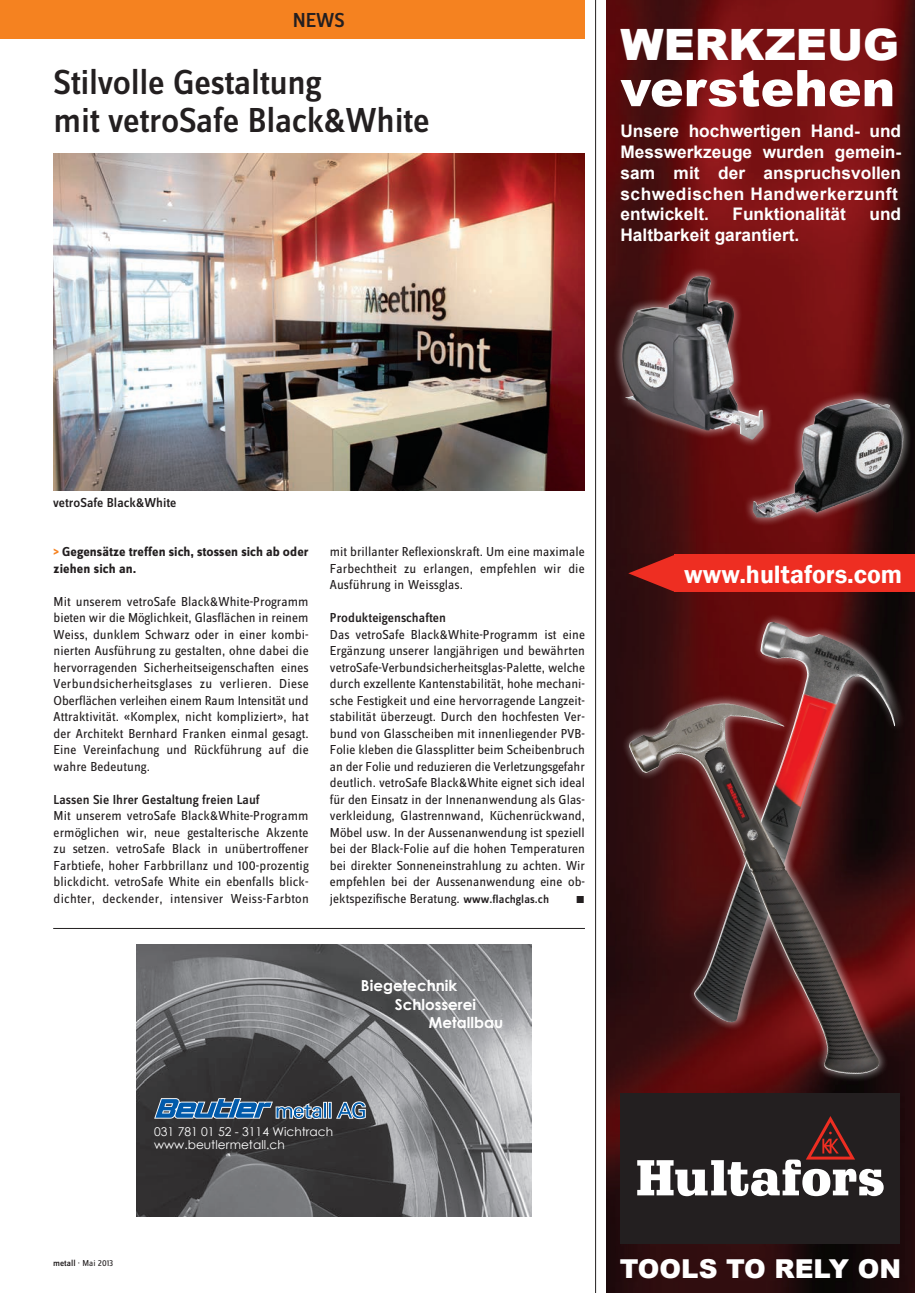
<style>
.page{position:relative;width:915px;height:1293px;background:#fff}
.page>*{position:absolute;margin:0;border:0;box-sizing:border-box;transform-origin:0 0}
.t1{font:900 50.4px "Arial";color:#fff}
.t2{font:900 43.2px "Arial";color:#fff}
.NEWS_Titel_24__mediu{font:500 36px "Zine Sans Dis";letter-spacing:-.01em;color:#231f20}
.t3{font:900 26.1px "Arial";color:#fff}
.t4{font:600 25.8px "Franklin Gothic";color:#fff}
.t5{font:500 21px "Zine Sans Dis";color:#231f20}
.t6{font:700 17.25px/20.7px "Arial";color:#fff}
.t7{font:700 15.15px "Century Gothic";color:#fff}
.NEWS_Grundtext_ohne{font:13.5px/16.5px "Zine Sans Dis";letter-spacing:.005em;color:#231f20;text-align:justify}
.NEWS_Grundtext_ohne-2{font:500 13.5px "Zine Sans Dis";color:#231f20}
.NEWS_Grundtext_ohne-3{font:700 13.5px/16.5px "Zine Sans Dis";letter-spacing:.005em;color:#231f20}
.NEWS_Legende_9__medi{font:500 13.5px "Zine Sans Dis";color:#231f20}
.t8{font:12.15px/13.6px "Century Gothic";color:#fff}
.NEWS_Grundtext_ohne-4{font:10.5px "Zine Sans Dis Regular Roman Exp";color:#231f20}
.t9{font:9px "Zine Sans Dis";color:#231f20}
.s1{color:#f58220}
.s2{font-weight:500;font-size:12px}
.s3{font-weight:500}
</style>
<div class="page">
<div style="left:0;top:0;width:584px;height:38px;background:#f58220"></div>
<img style="left:54px;top:153px;width:530px;height:337px">
<hr style="left:53px;top:928px;width:531px;height:1px;background:#231f20">
<hr style="left:595px;top:0;width:1px;height:1293px;background:#231f20">
<img style="left:136px;top:944px;width:395px;height:272px">
<svg style="left:154px;top:1098px;width:212px;height:21px;background:#4c6e8e"></svg>
<img style="left:606px;top:0;width:308px;height:1293px">
<div style="left:620px;top:1093px;width:279px;height:150px;background:#231f20"></div>
<svg style="left:637px;top:1118px;width:246px;height:78px"></svg>
<div style="left:743px;top:390px;width:169px;height:137px;background:#fff;opacity:.75"></div>
<img style="left:752px;top:399px;width:104px;height:118px">
<svg style="left:628px;top:605px;width:286px;height:60px;background:#3e0b0d"></svg>
<img style="left:693px;top:622px;width:201px;height:43px">
<div style="left:612px;top:267px;width:160px;height:182px;background:#fff;opacity:.75"></div>
<img style="left:622px;top:276px;width:141px;height:163px">
<svg style="left:613px;top:665px;width:301px;height:453px"></svg>
<img style="left:628px;top:703px;width:252px;height:371px">
<div style="left:673px;top:554px;width:241px;height:37px;background:#ee2e22"></div>
<svg style="left:628px;top:555px;width:46px;height:36px;background:#8f1d18"></svg>
<p class="t5" style="left:293px;top:9px;width:53px">NEWS</p>
<p class="NEWS_Titel_24__mediu" style="left:54px;top:64px;width:269px">Stilvolle Gestaltung</p>
<p class="NEWS_Titel_24__mediu" style="left:54px;top:102px;width:377px">mit vetroSafe Black&amp;White</p>
<p class="t2" style="left:620px;top:13px;width:280px">WERKZEUG</p>
<p class="t1" style="left:620px;top:52px;width:276px">verstehen</p>
<p class="t6" style="left:620px;top:121px;width:282px">Unsere hochwertigen Hand- und<br>Messwerkzeuge wurden gemein&shy;sam mit der anspruchsvollen schwedischen Handwerkerzunft entwickelt.</p>
<p class="t6" style="left:732px;top:204px;width:115px">Funktionalität</p>
<p class="t6" style="left:869px;top:204px;width:33px">und</p>
<p class="t6" style="left:620px;top:225px;width:180px">Haltbarkeit garantiert.</p>
<p class="NEWS_Legende_9__medi" style="left:53px;top:496px;width:125px">vetroSafe Black&amp;White</p>
<p class="NEWS_Grundtext_ohne-3" style="left:54px;top:544px;width:237px"><span class="s1">&gt;</span> Gegensätze treffen sich , stossen sich ab oder ziehen</p>
<p class="NEWS_Grundtext_ohne-3" style="left:94px;top:561px;width:44px">sich an.</p>
<p class="NEWS_Grundtext_ohne" style="left:54px;top:594px;width:256px">Mit unserem vetroSafe Black&amp;White-Programm bieten wir die Möglichkeit, Glasflächen in reinem Weiss, dunklem Schwarz oder in einer kombi&shy;nierten Ausführung zu gestalten, ohne dabei die hervorragenden Sicherheitseigenschaften eines Verbundsicherheitsglases zu verlieren. Diese Oberflächen verleihen einem Raum Intensität und Attraktivität. «Komplex, nicht kompliziert», hat der Architekt Bernhard Franken einmal gesagt.<br>Eine Vereinfachung und Rückführung auf die wahre Bedeutung.</p>
<p class="NEWS_Grundtext_ohne-2" style="left:54px;top:793px;width:207px">Lassen Sie Ihrer Gestaltung freien Lauf</p>
<p class="NEWS_Grundtext_ohne" style="left:54px;top:808px;width:257px">Mit unserem vetroSafe Black&amp;White-Programm ermöglichen wir, neue gestalterische Akzente zu setzen. vetroSafe Black in unübertroffener Farbtiefe, hoher Farbbrillanz und 100-prozentig blickdicht. vetroSafe White ein ebenfalls blick&shy;dichter, deckender, intensiver Weiss-Farbton</p>
<p class="NEWS_Grundtext_ohne" style="left:330px;top:544px;width:256px">mit brillanter Reflexionskraft. Um eine maximale Farbechtheit zu erlangen, empfehlen wir die Ausführung in Weissglas.</p>
<p class="NEWS_Grundtext_ohne-2" style="left:330px;top:611px;width:117px">Produkteigenschaften</p>
<p class="NEWS_Grundtext_ohne" style="left:330px;top:627px;width:256px">Das vetroSafe Black&amp;White-Programm ist eine Ergänzung unserer langjährigen und bewährten vetroSafe-Verbundsicherheitsglas-Palette, welche durch exzellente Kantenstabilität, hohe mechani&shy;sche Festigkeit und eine hervorragende Langzeit&shy;stabilität überzeugt. Durch den hochfesten Ver&shy;bund von Glasscheiben mit innenliegender PVB-Folie kleben die Glassplitter beim Scheibenbruch an der Folie und reduzieren die Verletzungsgefahr deutlich. vetroSafe Black&amp;White eignet sich ideal für den Einsatz in der Innenanwendung als Glas&shy;verkleidung, Glastrennwand, Küchenrückwand, Möbel usw. In der Aussenanwendung ist speziell bei der Black-Folie auf die hohen Temperaturen bei direkter Sonneneinstrahlung zu achten. Wir empfehlen bei der Aussenanwendung eine ob&shy;jektspezifische Beratung. <span class="s2">www.flachglas.ch</span></p>
<p class="NEWS_Grundtext_ohne-4" style="left:575px;top:894px;width:11px">m</p>
<p class="t7" style="left:361px;top:976px;width:98px">Biegetechnik</p>
<p class="t7" style="left:395px;top:994px;width:83px">Schlosserei</p>
<p class="t7" style="left:428px;top:1012px;width:76px">Metallbau</p>
<p class="t8" style="left:154px;top:1124px;width:180px">031 781 01 52 - 3114 Wichtrach www.beutlermetall.ch</p>
<p class="t4" style="left:684px;top:558px;width:219px">www.hultafors.com</p>
<p class="t9" style="left:53px;top:1259px;width:61px"><span class="s3">metall</span> · Mai 2013</p>
<p class="t3" style="left:619px;top:1250px;width:283px">TOOLS TO RELY ON</p>
</div>
